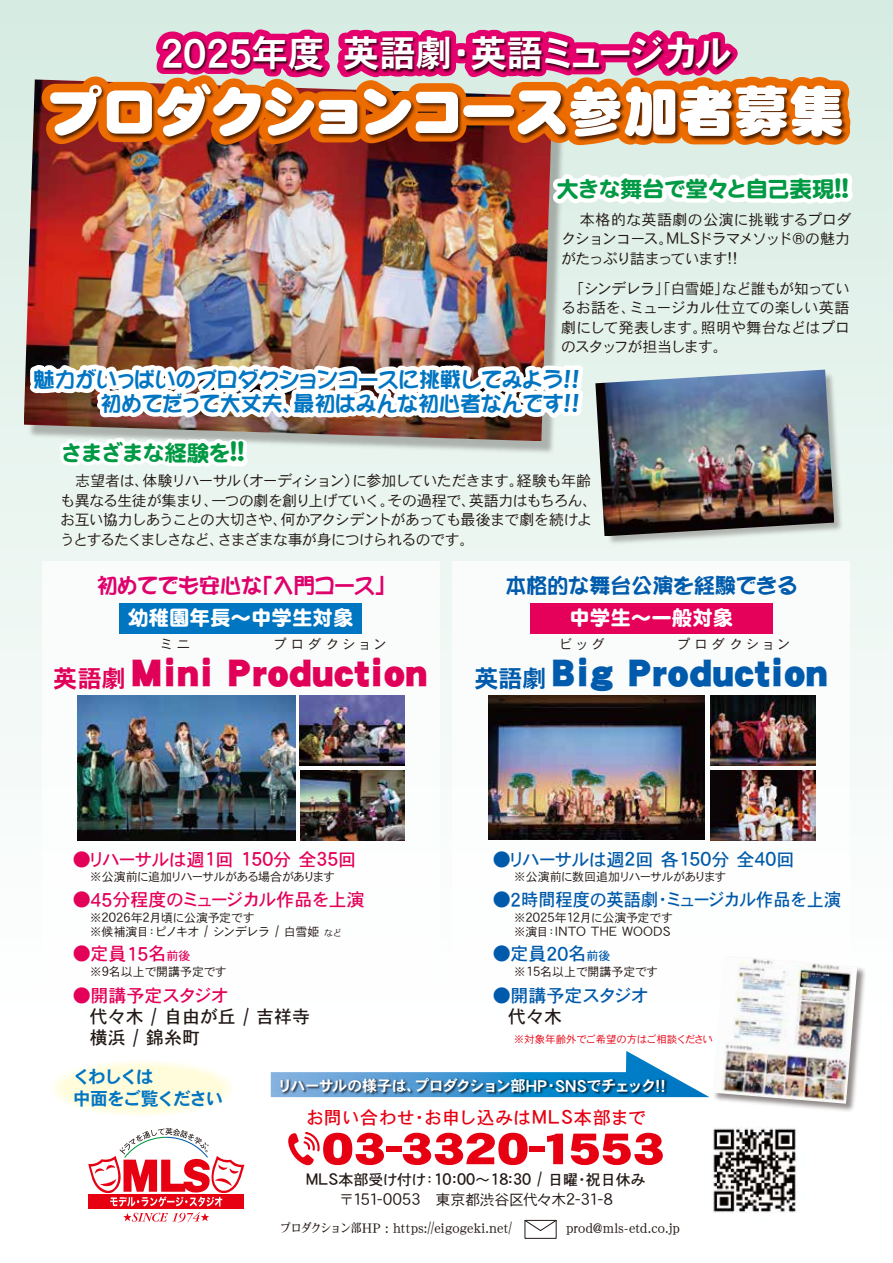
<style>
.page{position:relative;width:893px;height:1263px;background:#fff}
.page>*{position:absolute;margin:0;border:0;box-sizing:border-box;transform-origin:0 0}
.t1{font:55.35px "DF Maru Gothic Std W12";letter-spacing:-.03em;color:#fff}
.t2{font:48.3px "DF Gothic Std W10";letter-spacing:-.015em;color:#e60012;scale:1.26 1}
.t3{font:42px "DF Gothic Std W12";color:#e5005a}
.t4{font:42px "DF Gothic Std W12";color:#005bac}
.t5{font:36.45px "DFHS Gothic Std W7";letter-spacing:-.07em;color:#fff}
.t6{font:22.5px "DF Maru Gothic SB MP RKSJ H";letter-spacing:-.055em;color:#094}
.t7{font:21px/24px "DFPOP1 Std W9";letter-spacing:-.015em;color:#005bac;text-align:right}
.t8{font:21px "DFPOP1 Std W9";letter-spacing:-.02em;color:#e5006e}
.t9{font:20.55px "DF Maru Gothic SB MP RKSJ H";color:#fff}
.t10{font:18px "DFHS Gothic Std W5";letter-spacing:-.03em;color:#005bac}
.t11{font:18px "DFHS Gothic Std W5";letter-spacing:-.04em;color:#e5005a}
.t12{font:18px "DFHS Gothic Std W3";letter-spacing:-.015em;color:#221815}
.t13{font:18px/21px "DFHS Gothic Std W5";color:#221815}
.t14{font:18px "DFHS Gothic Std W5";letter-spacing:-.005em;color:#e60012}
.t15{font:18px/21.6px "DFHS Gothic Std W7";letter-spacing:-.105em;color:#0075c2}
.t16{font:15px/19.5px "DFHS Gothic Std W3";letter-spacing:-.05em;color:#221815;text-align:justify}
.t17{font:15px "DFHS Gothic Std W7";letter-spacing:-.065em;color:#fff}
.t18{font:15px "DFHS Gothic Std W5";color:#221815}
.t19{font:14.4px "DFHS Mincho Std W5";letter-spacing:.01em;color:#221815;scale:.9 1}
.t20{font:14.4px "DFHS Gothic Std W3";letter-spacing:.015em;color:#221815}
.t21{font:13.5px "DFHS Gothic Std W3";letter-spacing:.225em;color:#221815}
.t22{font:12px/14.4px "DFHS Gothic Std W3";letter-spacing:-.03em;color:#221815}
.t23{font:12px "DFHS Gothic Std W3";color:#221815}
.t24{font:12px "DFHS Gothic Std W3";letter-spacing:-.07em;color:#221815}
.t25{font:12px "DFHS Gothic Std W3";letter-spacing:-.065em;color:#221815}
.t26{font:10.5px "DFHS Gothic Std W3";letter-spacing:-.025em;color:#e60012}
.s1{font-size:43.65px}
.s2{font-size:24.75px}
.s3{font-size:18px}
.s4{font-family:"Century Gothic"}
.s5{font-size:25.2px}
.s6{font-family:"DFHS Gothic Std W7";font-size:24px}
.s7{font-size:21.6px}
.s8{font-size:12px}
.s9{font-size:14.4px}
.s10{font-size:9px}
.s11{font-size:15px}
</style>
<div class="page">
<img style="left:300px;top:695px;width:105px;height:71px">
<img style="left:300px;top:770px;width:105px;height:71px">
<img style="left:710px;top:695px;width:105px;height:71px">
<img style="left:710px;top:770px;width:105px;height:71px">
<img style="left:488px;top:696px;width:216px;height:144px">
<svg style="left:88px;top:1128px;width:156px;height:94px"></svg>
<div style="left:525px;top:1220px;width:31px;height:19px;background:#fff;border:1px solid #221815"></div>
<svg style="left:524px;top:1219px;width:33px;height:12px"></svg>
<div style="left:56px;top:1063px;width:173px;height:51px;background:#fffeef;border-radius:50%"></div>
<div style="left:59px;top:1064px;width:167px;height:48px;background:#fffde8;border-radius:50%"></div>
<div style="left:59px;top:1065px;width:166px;height:47px;background:#fffde7;border-radius:50%"></div>
<div style="left:62px;top:1066px;width:161px;height:45px;background:#fffde2;border-radius:50%"></div>
<div style="left:63px;top:1067px;width:158px;height:43px;background:#fffcdd;border-radius:50%"></div>
<img style="left:0;top:0;width:893px;height:671px">
<img style="left:763px;top:967px;width:102px;height:144px">
<img style="left:714px;top:958px;width:143px;height:146px">
<img style="left:713px;top:1128px;width:83px;height:85px">
<img style="left:78px;top:696px;width:217px;height:145px">
<svg style="left:271px;top:1051px;width:438px;height:46px"></svg>
<img style="left:276px;top:1077px;width:394px;height:21px">
<svg style="left:288px;top:1132px;width:32px;height:33px"></svg>
<h3 class="t5" style="left:161px;top:34px;width:572px"><span class="s1">2025</span>年度　英語劇・英語ミュージカル</h3>
<h1 class="t1" style="left:48px;top:81px;width:798px">プロダクションコース参加者募集</h1>
<h3 class="t6" style="left:556px;top:178px;width:294px">大きな舞台で堂々と自己表現<span class="s2">!!</span></h3>
<p class="t16" style="left:561px;top:209px;width:292px;text-indent:19px">本格的な英語劇の公演に挑戦するプロダクションコース。<span class="s3">MLS</span>ドラマメソッド<span class="s4">®</span>の魅力がたっぷり詰まっています<span class="s3">!!</span></p>
<p class="t16" style="left:561px;top:278px;width:290px;text-indent:8px">「シンデレラ」「白雪姫」など誰もが知っているお話を、ミュージカル仕立ての楽しい英語劇にして発表します。照明や舞台などはプロのスタッフが担当します。</p>
<h3 class="t7" style="left:34px;top:367px;width:548px">魅力がいっぱいのプロダクションコースに挑戦してみよう<span class="s5">!!</span>初めてだって大丈夫、最初はみんな初心者なんです<span class="s5">!!</span></h3>
<h3 class="t6" style="left:60px;top:441px;width:186px">さまざまな経験を<span class="s2">!!</span></h3>
<p class="t16" style="left:60px;top:471px;width:539px;text-align:left">　志望者は、体験リハーサル（オーディション）に参加していただきます。経験も年齢も異なる生徒が集まり、一つの劇を創り上げていく。その過程で、英語力はもちろん、お互い協力しあうことの大切さや、何かアクシデントがあっても最後まで劇を続けようとするたくましさなど、さまざまな事が身につけられるのです。</p>
<h3 class="t8" style="left:96px;top:574px;width:301px">初めてでも安心な「入門コース」</h3>
<h3 class="t9" style="left:128px;top:608px;width:227px">幼稚園年長〜中学生対象</h3>
<p class="t21" style="left:160px;top:637px;width:32px">ミニ</p>
<p class="t21" style="left:273px;top:637px;width:115px">プロダクション</p>
<h3 class="t3" style="left:54px;top:649px;width:376px"><span class="s6">英語劇</span> Mini Production</h3>
<h3 class="t7" style="left:505px;top:573px;width:294px">本格的な舞台公演を経験できる</h3>
<h3 class="t9" style="left:569px;top:608px;width:165px">中学生〜一般対象</h3>
<p class="t21" style="left:559px;top:637px;width:48px">ビッグ</p>
<p class="t21" style="left:677px;top:637px;width:115px">プロダクション</p>
<h3 class="t4" style="left:475px;top:649px;width:355px"><span class="s6">英語劇</span> Big Production</h3>
<p class="t11" style="left:73px;top:849px;width:285px">●リハーサルは週<span class="s7">1</span>回 <span class="s7">150</span>分全<span class="s7">35</span>回</p>
<p class="t11" style="left:73px;top:890px;width:294px">●<span class="s7">45</span>分程度のミュージカル作品を上演</p>
<p class="t11" style="left:73px;top:944px;width:119px">●定員<span class="s7">15</span>名<span class="s8">前後</span></p>
<p class="t11" style="left:73px;top:986px;width:158px">●開講予定スタジオ</p>
<p class="t24" style="left:90px;top:870px;width:247px">※公演前に追加リハーサルがある場合があります</p>
<p class="t22" style="left:90px;top:910px;width:254px">※<span class="s9">2026</span>年<span class="s9">2</span>月頃に公演予定です<br>※候補演目：ピノキオ <span class="s9">/</span> シンデレラ <span class="s9">/</span> 白雪姫<span class="s10">など</span></p>
<p class="t23" style="left:90px;top:965px;width:139px">※<span class="s9">9</span>名以上で開講予定です</p>
<p class="t13" style="left:90px;top:1006px;width:222px">代々木 <span class="s7">/</span> 自由が丘 <span class="s7">/</span> 吉祥寺横浜 <span class="s7">/</span> 錦糸町</p>
<p class="t10" style="left:493px;top:849px;width:303px">●リハーサルは週<span class="s7">2</span>回各<span class="s7">150</span>分全<span class="s7">40</span>回</p>
<p class="t10" style="left:493px;top:890px;width:350px">●<span class="s7">2</span>時間程度の英語劇・ミュージカル作品を上演</p>
<p class="t10" style="left:493px;top:944px;width:119px">●定員<span class="s7">20</span>名<span class="s8">前後</span></p>
<p class="t10" style="left:493px;top:986px;width:158px">●開講予定スタジオ</p>
<p class="t25" style="left:514px;top:870px;width:214px">※公演前に数回追加リハーサルがあります</p>
<p class="t22" style="left:514px;top:910px;width:161px">※<span class="s9">2025</span>年<span class="s9">12</span>月に公演予定です</p>
<p class="t20" style="left:514px;top:923px;width:158px"><span class="s8">※演目：</span>INTO THE WOODS</p>
<p class="t23" style="left:514px;top:965px;width:146px">※<span class="s9">15</span>名以上で開講予定です</p>
<p class="t13" style="left:508px;top:1006px;width:55px">代々木</p>
<p class="t26" style="left:514px;top:1034px;width:200px">※対象年齢外でご希望の方はご相談ください</p>
<p class="t15" style="left:73px;top:1066px;width:152px">くわしくは<br>中面をご覧ください</p>
<p class="t17" style="left:277px;top:1077px;width:390px">リハーサルの様子は、プロダクション部<span class="s3">HP</span>・<span class="s3">SNS</span>でチェック<span class="s3">!!</span></p>
<h2 class="t2" style="left:321px;top:1121px;width:274px">03-3320-1553</h2>
<p class="t14" style="left:306px;top:1108px;width:341px">お問い合わせ・お申し込みは<span class="s7">MLS</span>本部まで</p>
<p class="t18" style="left:306px;top:1171px;width:341px"><span class="s3">MLS</span>本部受け付け：<span class="s3">10:00</span>～<span class="s3">18:30 /</span> 日曜・祝日休み</p>
<p class="t12" style="left:339px;top:1189px;width:275px"><span class="s11">〒</span>151-0053<span class="s11">　東京都渋谷区代々木</span>2-31-8</p>
<p class="t19" style="left:280px;top:1220px;width:446px"><span class="s8">プロダクション部</span>HP : https://eigogeki.net/<span class="s8">　　　　　</span>prod@mls-etd.co.jp</p>
</div>
